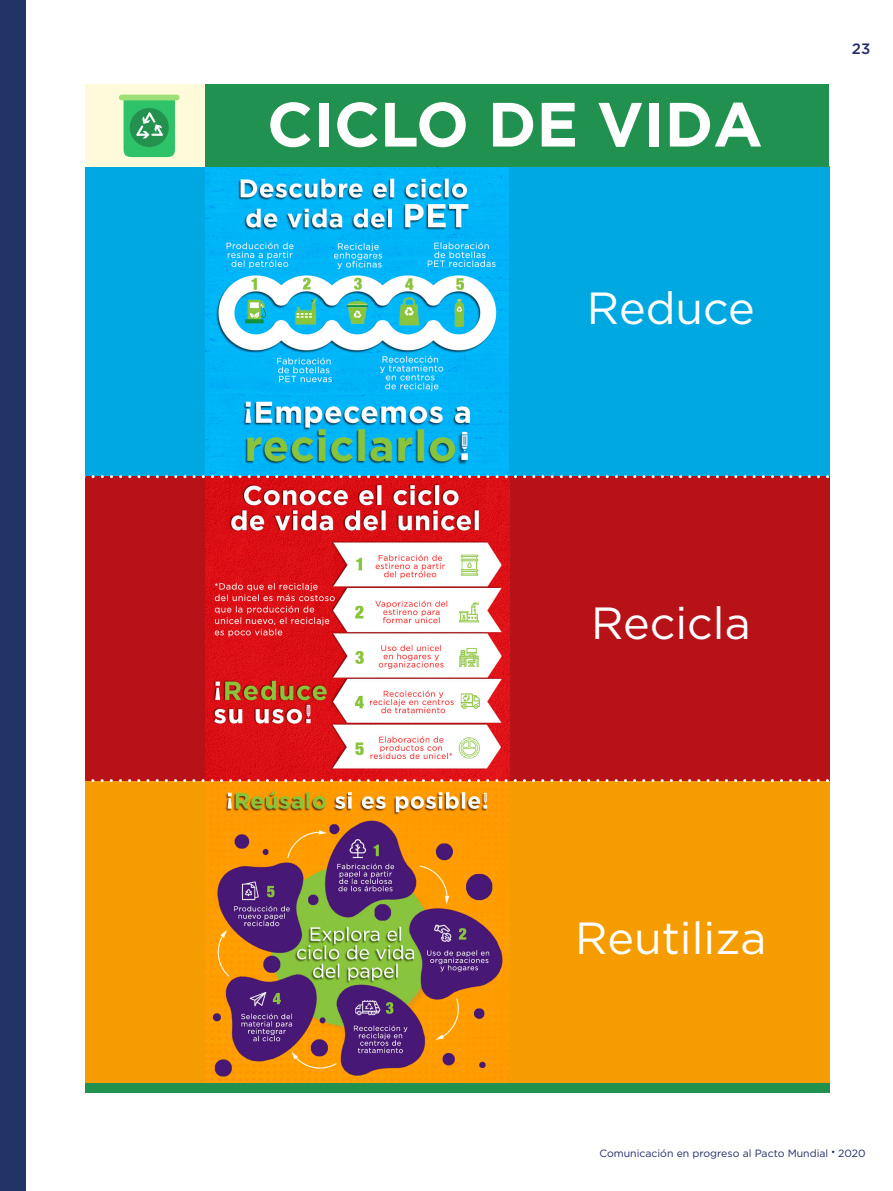
<style>
.page{position:relative;width:893px;height:1191px;background:#fff}
.page>*{position:absolute;margin:0;border:0;box-sizing:border-box;transform-origin:0 0}
.t1{font:700 62.25px "Gotham HTF";color:#fff}
.t2{font:45px "Gotham HTF";color:#fff}
.t3{font:500 15px "Gotham HTF";color:#222b69}
.t4{font:10.5px "Gotham HTF";color:#222b69}
.s1{font-size:9px}
</style>
<div class="page">
<div style="left:85px;top:166px;width:744px;height:310px;background:#00a8e1"></div>
<div style="left:85px;top:476px;width:744px;height:320px;background:#b71218"></div>
<div style="left:85px;top:780px;width:744px;height:309px;background:#f59c00"></div>
<div style="left:0;top:0;width:26px;height:1191px;background:#1f3365"></div>
<img style="left:206px;top:167px;width:304px;height:914px">
<div style="left:85px;top:84px;width:125px;height:83px;background:#fffad9"></div>
<div style="left:205px;top:84px;width:624px;height:83px;background:#21914f"></div>
<div style="left:85px;top:1083px;width:744px;height:9px;background:#21914f"></div>
<div style="left:119px;top:95px;width:61px;height:5px;background:#9ee078;border-radius:3px"></div>
<svg style="left:124px;top:100px;width:51px;height:57px;background:#3ab56a"></svg>
<svg style="left:85px;top:475px;width:745px;height:3px"></svg>
<svg style="left:85px;top:779px;width:745px;height:3px"></svg>
<h1 class="t1" style="left:267px;top:88px;width:497px">CICLO DE VIDA</h1>
<p class="t2" style="left:587px;top:283px;width:169px">Reduce</p>
<h3 class="t3" style="left:852px;top:40px;width:20px">23</h3>
<p class="t2" style="left:591px;top:598px;width:161px">Recicla</p>
<p class="t2" style="left:575px;top:913px;width:193px">Reutiliza</p>
<p class="t4" style="left:599px;top:1147px;width:268px">Comunicación en progreso al Pacto Mundial <span class="s1">•</span> 2020</p>
</div>
